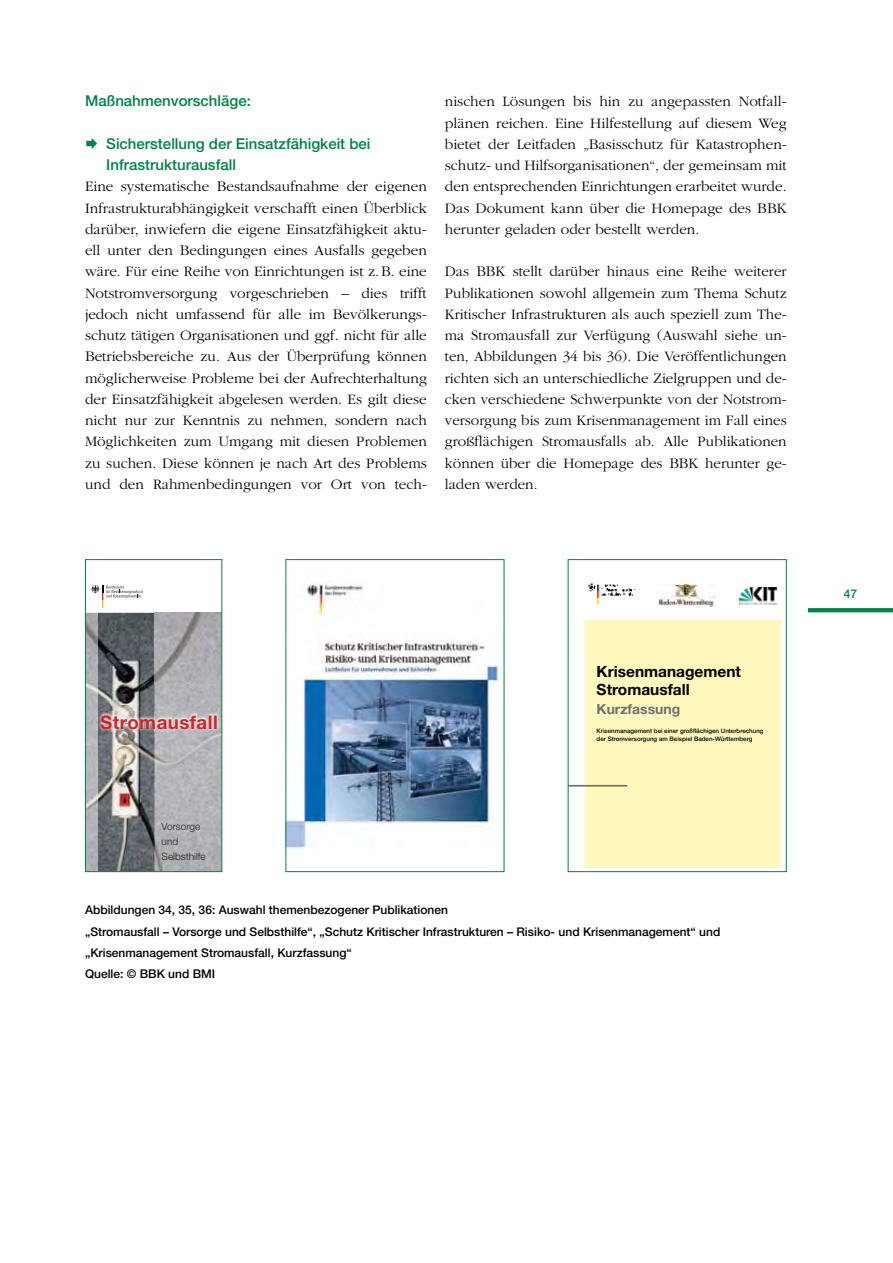
<style>
.page{position:relative;width:893px;height:1263px;background:#fff}
.page>*{position:absolute;margin:0;border:0;box-sizing:border-box;transform-origin:0 0}
.t1{font:700 18.75px "Helvetica Neue";letter-spacing:.025em;color:#d2232a}
.t2{font:700 15.45px/18.6px "Helvetica Neue LT Std";color:#000}
.Fließtext{font:300 15px/21.3px "Garamond";color:#000;text-align:justify}
.t3{font:500 15px/21.3px "Helvetica Neue";color:#008244}
.t4{font:700 13.95px "Helvetica Neue LT Std";color:#706f6f}
.BU_oder_Fusszeile{font:500 12px "Helvetica Neue";color:#000}
.t5{font:500 12px "Helvetica Neue";color:#008244}
.t6{font:300 10.05px/15px "Helvetica Neue";color:#231f20}
.t7{font:500 6.15px/8.1px "Helvetica Neue LT Std";color:#000}
</style>
<div class="page">
<svg style="left:808px;top:608px;width:85px;height:4px"></svg>
<svg style="left:91px;top:585px;width:52px;height:23px"></svg>
<img style="left:98px;top:613px;width:57px;height:257px">
<img style="left:155px;top:613px;width:65px;height:257px">
<img style="left:98px;top:712px;width:122px;height:20px">
<img style="left:87px;top:613px;width:11px;height:257px">
<svg style="left:97px;top:712px;width:1px;height:20px"></svg>
<div style="left:85px;top:559px;width:137px;height:313px;border:1px solid #008244"></div>
<img style="left:287px;top:583px;width:214px;height:266px">
<div style="left:285px;top:559px;width:219px;height:313px;border:1px solid #008244"></div>
<div style="left:586px;top:620px;width:195px;height:248px;background:#fff8bd"></div>
<hr style="left:568px;top:785px;width:59px;height:1px;background:#706f6f">
<img style="left:588px;top:583px;width:48px;height:22px">
<img style="left:657px;top:584px;width:59px;height:22px">
<img style="left:739px;top:587px;width:37px;height:17px">
<div style="left:568px;top:559px;width:219px;height:313px;border:1px solid #008244"></div>
<h3 class="t3" style="left:85px;top:90px;width:167px">Maßnahmenvorschläge:</h3>
<h3 class="t3" style="left:106px;top:133px;width:266px">Sicherstellung der Einsatzfähigkeit bei<br>Infrastrukturausfall</h3>
<p class="Fließtext" style="left:85px;top:176px;width:343px">Eine systematische Bestandsaufnahme der eigenen Infrastrukturabhängigkeit verschafft einen Überblick darüber, inwiefern die eigene Einsatzfähigkeit aktu&shy;ell unter den Bedingungen eines Ausfalls gegeben wäre. Für eine Reihe von Einrichtungen ist z.B. eine Notstromversorgung vorgeschrieben – dies trifft jedoch nicht umfassend für alle im Bevölkerungs&shy;schutz tätigen Organisationen und ggf. nicht für alle Betriebsbereiche zu. Aus der Überprüfung können möglicherweise Probleme bei der Aufrechterhaltung der Einsatzfähigkeit abgelesen werden. Es gilt diese nicht nur zur Kenntnis zu nehmen, sondern nach Möglichkeiten zum Umgang mit diesen Problemen zu suchen. Diese können je nach Art des Problems und den Rahmenbedingungen vor Ort von tech-</p>
<p class="Fließtext" style="left:445px;top:91px;width:343px">nischen Lösungen bis hin zu angepassten Notfall&shy;plänen reichen. Eine Hilfestellung auf diesem Weg bietet der Leitfaden „Basisschutz für Katastrophen&shy;schutz- und Hilfsorganisationen“, der gemeinsam mit den entsprechenden Einrichtungen erarbeitet wurde.<br>Das Dokument kann über die Homepage des BBK herunter geladen oder bestellt werden.</p>
<p class="Fließtext" style="left:445px;top:261px;width:343px">Das BBK stellt darüber hinaus eine Reihe weiterer Publikationen sowohl allgemein zum Thema Schutz Kritischer Infrastrukturen als auch speziell zum The&shy;ma Stromausfall zur Verfügung (Auswahl siehe un&shy;ten, Abbildungen 34 bis 36). Die Veröffentlichungen richten sich an unterschiedliche Zielgruppen und de&shy;cken verschiedene Schwerpunkte von der Notstrom&shy;versorgung bis zum Krisenmanagement im Fall eines großflächigen Stromausfalls ab. Alle Publikationen können über die Homepage des BBK herunter ge&shy;laden werden.</p>
<p class="t1" style="left:100px;top:710px;width:119px">Stromausfall</p>
<p class="t6" style="left:162px;top:818px;width:46px">Vorsorge und<br>Selbsthilfe</p>
<p class="t2" style="left:597px;top:661px;width:146px">Krisenmanagement<br>Stromausfall</p>
<p class="t4" style="left:597px;top:700px;width:85px">Kurzfassung</p>
<p class="t7" style="left:597px;top:726px;width:168px">Krisenmanagement bei einer großflächigen Unterbrechung der Stromversorgung am Beispiel Baden-Württemberg</p>
<p class="BU_oder_Fusszeile" style="left:85px;top:903px;width:365px">Abbildungen 34, 35, 36: Auswahl themenbezogener Publikationen</p>
<p class="BU_oder_Fusszeile" style="left:85px;top:924px;width:637px">„Stromausfall – Vorsorge und Selbsthilfe“, „Schutz Kritischer Infrastrukturen – Risiko- und Krisenmanagement“ und</p>
<p class="BU_oder_Fusszeile" style="left:85px;top:945px;width:268px">„Krisenmanagement Stromausfall, Kurzfassung“</p>
<p class="BU_oder_Fusszeile" style="left:85px;top:967px;width:132px">Quelle: © BBK und BMI</p>
<p class="t5" style="left:844px;top:587px;width:15px">47</p>
</div>
